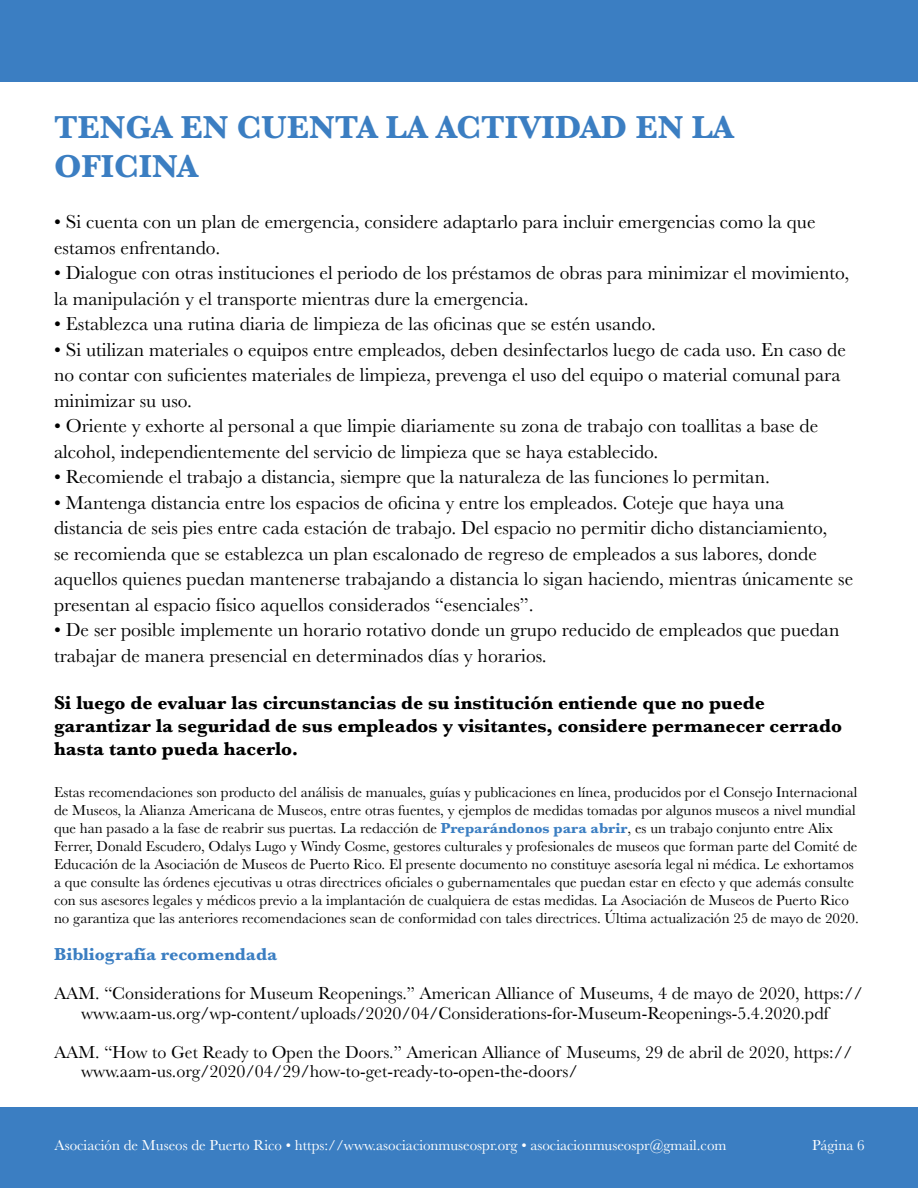
<style>
.page{position:relative;width:918px;height:1188px;background:#fff}
.page>*{position:absolute;margin:0;border:0;box-sizing:border-box;transform-origin:0 0}
.t1{font:700 33px/39.6px "Baskerville";color:#3b7ec2}
.t2{font:19.5px/25.5px "Baskerville";color:#000}
.t3{font:700 19.5px/23.4px "Baskerville";color:#000}
.t4{font:18px/19.5px "Baskerville";color:#000;text-align:center}
.t5{font:700 18px "Baskerville";color:#3b7ec2}
.t6{font:15px/18px "Baskerville";color:#000}
.t7{font:15px "Baskerville";color:#fff}
.s1{font-weight:700;color:#3b7ec2}
</style>
<div class="page">
<div style="left:1px;top:1107px;width:917px;height:81px;background:#3b7ec2"></div>
<div style="left:0;top:0;width:918px;height:82px;background:#3b7ec2"></div>
<h1 class="t1" style="left:54px;top:107px;width:681px">TENGA EN CUENTA LA ACTIVIDAD EN LA<br>OFICINA</h1>
<p class="t2" style="left:54px;top:209px;width:763px">• Si cuenta con un plan de emergencia, considere adaptarlo para incluir emergencias como la que estamos enfrentando.</p>
<p class="t2" style="left:54px;top:260px;width:797px">• Dialogue con otras instituciones el periodo de los préstamos de obras para minimizar el movimiento, la manipulación y el transporte mientras dure la emergencia.</p>
<p class="t2" style="left:54px;top:311px;width:603px">• Establezca una rutina diaria de limpieza de las oficinas que se estén usando.</p>
<p class="t2" style="left:54px;top:337px;width:793px">• Si utilizan materiales o equipos entre empleados, deben desinfectarlos luego de cada uso. En caso de no contar con suficientes materiales de limpieza, prevenga el uso del equipo o material comunal para minimizar su uso.</p>
<p class="t2" style="left:54px;top:413px;width:766px">• Oriente y exhorte al personal a que limpie diariamente su zona de trabajo con toallitas a base de alcohol, independientemente del servicio de limpieza que se haya establecido.</p>
<p class="t2" style="left:54px;top:464px;width:717px">• Recomiende el trabajo a distancia, siempre que la naturaleza de las funciones lo permitan.</p>
<p class="t2" style="left:54px;top:490px;width:801px">• Mantenga distancia entre los espacios de oficina y entre los empleados. Coteje que haya una distancia de seis pies entre cada estación de trabajo. Del espacio no permitir dicho distanciamiento,<br>se recomienda que se establezca un plan escalonado de regreso de empleados a sus labores, donde aquellos quienes puedan mantenerse trabajando a distancia lo sigan haciendo, mientras únicamente se presentan al espacio físico aquellos considerados “esenciales”.</p>
<p class="t2" style="left:54px;top:618px;width:787px">• De ser posible implemente un horario rotativo donde un grupo reducido de empleados que puedan trabajar de manera presencial en determinados días y horarios.</p>
<p class="t3" style="left:54px;top:691px;width:789px">Si luego de evaluar las circunstancias de su institución entiende que no puede garantizar la seguridad de sus empleados y visitantes, considere permanecer cerrado hasta tanto pueda hacerlo.</p>
<p class="t6" style="left:54px;top:783px;width:806px">Estas recomendaciones son producto del análisis de manuales, guías y publicaciones en línea, producidos por el Consejo Internacional de Museos, la Alianza Americana de Museos, entre otras fuentes, y ejemplos de medidas tomadas por algunos museos a nivel mundial que han pasado a la fase de reabrir sus puertas. La redacción de <span class="s1">Preparándonos para abrir</span>, es un trabajo conjunto entre Alix Ferrer, Donald Escudero, Odalys Lugo y Windy Cosme, gestores culturales y profesionales de museos que forman parte del Comité de Educación de la Asociación de Museos de Puerto Rico. El presente documento no constituye asesoría legal ni médica. Le exhortamos a que consulte las órdenes ejecutivas u otras directrices oficiales o gubernamentales que puedan estar en efecto y que además consulte con sus asesores legales y médicos previo a la implantación de cualquiera de estas medidas. La Asociación de Museos de Puerto Rico no garantiza que las anteriores recomendaciones sean de conformidad con tales directrices. Última actualización 25 de mayo de 2020.</p>
<p class="t5" style="left:54px;top:942px;width:225px">Bibliografía recomendada</p>
<p class="t4" style="left:54px;top:984px;width:810px">AAM. “Considerations for Museum Reopenings.” American Alliance of Museums, 4 de mayo de 2020, https:// www.aam-us.org/wp-content/uploads/2020/04/Considerations-for-Museum-Reopenings-5.4.2020.pdf</p>
<p class="t4" style="left:81px;top:1042px;width:773px;text-align:left;text-indent:-27px">AAM. “How to Get Ready to Open the Doors.” American Alliance of Museums, 29 de abril de 2020, https:// www.aam-us.org/2020/04/29/how-to-get-ready-to-open-the-doors/</p>
<p class="t7" style="left:55px;top:1135px;width:673px">Asociación de Museos de Puerto Rico • https://www.asociacionmuseospr.org • asociacionmuseospr@gmail.com</p>
<p class="t7" style="left:812px;top:1135px;width:54px">Página 6</p>
</div>
